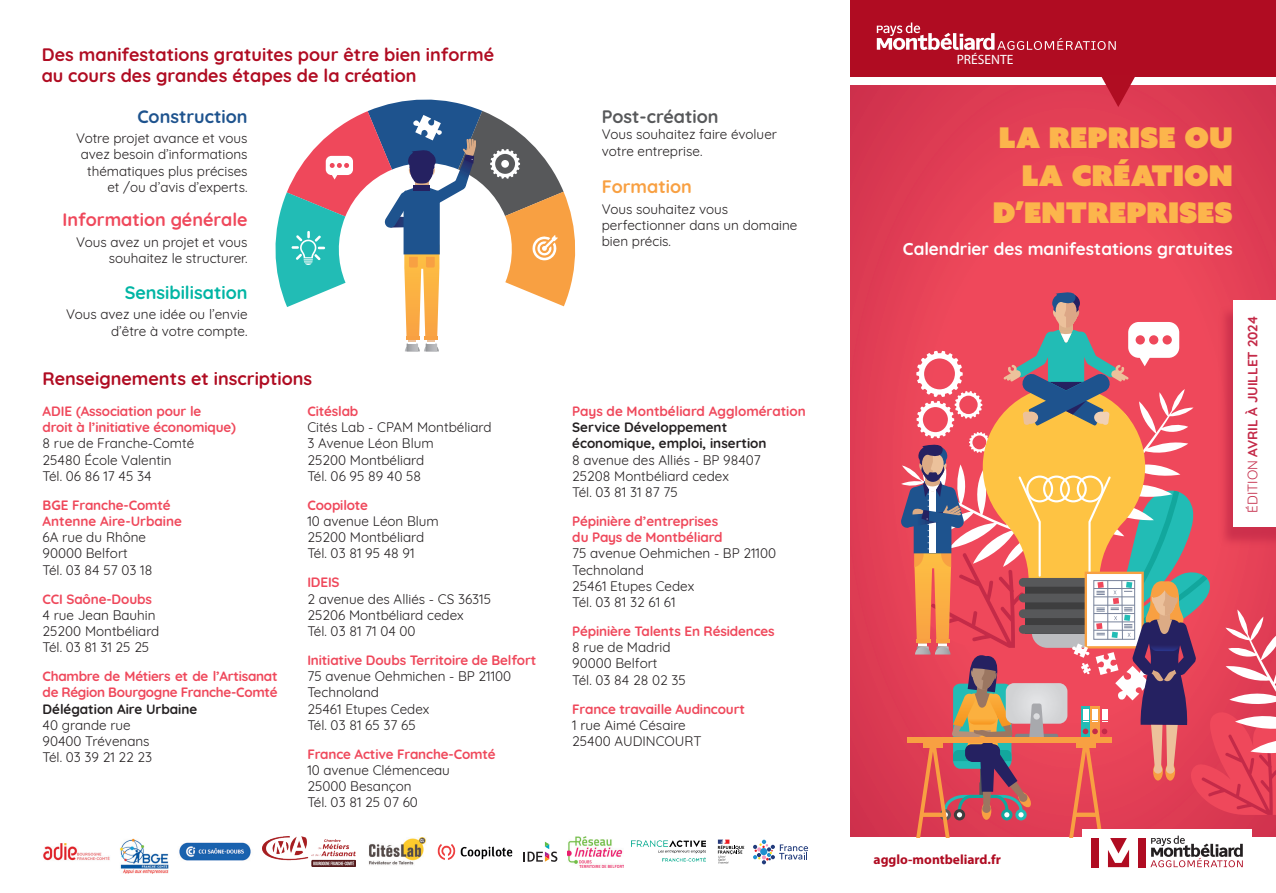
<style>
.page{position:relative;width:1276px;height:893px;background:#fff}
.page>*{position:absolute;margin:0;border:0;box-sizing:border-box;transform-origin:0 0}
.t1{font:28.5px/37.2px "Azo Sans Uber";color:#fcb54c;text-align:right}
.t2{font:700 18px "Quicksand";color:#b00c22}
.t3{font:700 18px "Quicksand";color:#ef485b}
.t4{font:700 18px "Quicksand";color:#00b5a4}
.t5{font:700 18px "Quicksand";color:#57585a}
.t6{font:700 18px "Quicksand";color:#1e538e}
.t7{font:700 18px "Quicksand";color:#f8a042}
.t8{font:700 17.25px "Quicksand";color:#fff}
.t9{font:13.5px/16.2px "Quicksand";color:#231f20}
.t10{font:700 13.5px/16.2px "Quicksand";letter-spacing:-.01em;color:#ef485b}
.t11{font:700 13.5px/16.2px "Quicksand";color:#231f20}
.t12{font:700 13.5px "Quicksand";color:#c42a48}
.t13{font:700 13.5px "Myriad Pro";color:#b00c22}
.t14{font:13.5px "Myriad Pro";color:#fff}
.s1{font-weight:400}
</style>
<div class="page">
<svg style="left:850px;top:85px;width:426px;height:752px;background:#e13e55"></svg>
<div style="left:851px;top:0;width:425px;height:76px;background:#b00c22"></div>
<svg style="left:1100px;top:76px;width:36px;height:31px"></svg>
<svg style="left:877px;top:23px;width:238px;height:27px"></svg>
<svg style="left:900px;top:289px;width:376px;height:578px;background:#d27572"></svg>
<div style="left:1217px;top:305px;width:59px;height:243px;background:#c42a48;opacity:.75"></div>
<div style="left:1233px;top:300px;width:43px;height:227px;background:#fff"></div>
<svg style="left:275px;top:99px;width:301px;height:252px"></svg>
<img style="left:437px;top:844px;width:76px;height:16px">
<img style="left:567px;top:836px;width:56px;height:31px">
<img style="left:179px;top:842px;width:72px;height:19px">
<svg style="left:523px;top:842px;width:34px;height:20px"></svg>
<img style="left:43px;top:843px;width:67px;height:18px">
<img style="left:120px;top:838px;width:49px;height:36px">
<img style="left:632px;top:840px;width:73px;height:22px">
<img style="left:262px;top:837px;width:94px;height:30px">
<img style="left:369px;top:837px;width:57px;height:28px">
<svg style="left:753px;top:840px;width:55px;height:24px"></svg>
<svg style="left:718px;top:840px;width:26px;height:23px"></svg>
<h2 class="t2" style="left:42px;top:39px;width:454px">Des manifestations gratuites pour être bien informé</h2>
<p class="t14" style="left:956px;top:51px;width:58px">PRÉSENTE</p>
<h2 class="t2" style="left:42px;top:61px;width:376px">au cours des grandes étapes de la création</h2>
<h2 class="t6" style="left:137px;top:101px;width:112px">Construction</h2>
<p class="t9" style="left:76px;top:129px;width:173px;text-align:right">Votre projet avance et vous avez besoin d’informations thématiques plus précises et /ou d’avis d’experts.</p>
<h2 class="t3" style="left:63px;top:205px;width:186px">Information générale</h2>
<p class="t9" style="left:76px;top:232px;width:173px;text-align:right">Vous avez un projet et vous souhaitez le structurer.</p>
<h2 class="t4" style="left:125px;top:278px;width:124px">Sensibilisation</h2>
<p class="t9" style="left:66px;top:305px;width:183px;text-align:right">Vous avez une idée ou l’envie d’être à votre compte.</p>
<h2 class="t2" style="left:43px;top:364px;width:271px">Renseignements et inscriptions</h2>
<p class="t10" style="left:43px;top:402px;width:195px">ADIE (Association pour le<br>droit à l’initiative économique)</p>
<p class="t9" style="left:43px;top:434px;width:153px">8 rue de Franche-Comté<br>25480 École Valentin<br>Tél. 06 86 17 45 34</p>
<p class="t10" style="left:43px;top:496px;width:141px">BGE Franche-Comté<br>Antenne Aire-Urbaine</p>
<p class="t9" style="left:43px;top:528px;width:111px">6A rue du Rhône<br>90000 Belfort<br>Tél. 03 84 57 03 18</p>
<p class="t10" style="left:43px;top:589px;width:111px">CCI Saône-Doubs</p>
<p class="t9" style="left:43px;top:605px;width:118px">4 rue Jean Bauhin<br>25200 Montbéliard<br>Tél. 03 81 31 25 25</p>
<p class="t10" style="left:43px;top:667px;width:236px">Chambre de Métiers et de l’Artisanat de Région Bourgogne Franche-Comté</p>
<p class="t11" style="left:43px;top:699px;width:156px">Délégation Aire Urbaine</p>
<p class="t9" style="left:43px;top:715px;width:111px">40 grande rue<br>90400 Trévenans<br>Tél. 03 39 21 22 23</p>
<p class="t10" style="left:307px;top:402px;width:52px">Citéslab</p>
<p class="t9" style="left:307px;top:418px;width:186px">Cités Lab - CPAM Montbéliard<br>3 Avenue Léon Blum<br>25200 Montbéliard<br>Tél. 06 95 89 40 58</p>
<p class="t10" style="left:307px;top:496px;width:62px">Coopilote</p>
<p class="t9" style="left:307px;top:512px;width:133px">10 avenue Léon Blum<br>25200 Montbéliard<br>Tél. 03 81 95 48 91</p>
<p class="t10" style="left:307px;top:573px;width:34px">IDEIS</p>
<p class="t9" style="left:307px;top:589px;width:185px">2 avenue des Alliés - CS 36315<br>25206 Montbéliard cedex<br>Tél. 03 81 71 04 00</p>
<p class="t10" style="left:307px;top:651px;width:230px">Initiative Doubs Territoire de Belfort</p>
<p class="t9" style="left:307px;top:667px;width:205px">75 avenue Oehmichen - BP 21100<br>Technoland<br>25461 Etupes Cedex<br>Tél. 03 81 65 37 65</p>
<p class="t10" style="left:307px;top:745px;width:190px">France Active Franche-Comté</p>
<p class="t9" style="left:307px;top:761px;width:144px">10 avenue Clémenceau<br>25000 Besançon<br>Tél. 03 81 25 07 60</p>
<h2 class="t5" style="left:602px;top:102px;width:118px">Post-création</h2>
<p class="t9" style="left:602px;top:125px;width:177px">Vous souhaitez faire évoluer votre entreprise.</p>
<h2 class="t7" style="left:602px;top:172px;width:91px">Formation</h2>
<p class="t9" style="left:602px;top:200px;width:197px">Vous souhaitez vous perfectionner dans un domaine bien précis.</p>
<p class="t10" style="left:572px;top:402px;width:235px">Pays de Montbéliard Agglomération</p>
<p class="t11" style="left:572px;top:418px;width:196px">Service Développement économique, emploi, insertion</p>
<p class="t9" style="left:572px;top:450px;width:190px">8 avenue des Alliés - BP 98407<br>25208 Montbéliard cedex<br>Tél. 03 81 31 87 75</p>
<p class="t10" style="left:572px;top:512px;width:152px">Pépinière d’entreprises du Pays de Montbéliard</p>
<p class="t9" style="left:572px;top:544px;width:205px">75 avenue Oehmichen - BP 21100<br>Technoland<br>25461 Etupes Cedex<br>Tél. 03 81 32 61 61</p>
<p class="t10" style="left:572px;top:622px;width:204px">Pépinière Talents En Résidences</p>
<p class="t9" style="left:572px;top:638px;width:115px">8 rue de Madrid<br>90000 Belfort<br>Tél. 03 84 28 02 35</p>
<p class="t10" style="left:572px;top:699px;width:174px">France travaille Audincourt</p>
<p class="t9" style="left:572px;top:715px;width:131px">1 rue Aimé Césaire<br>25400 AUDINCOURT</p>
<h1 class="t1" style="left:992px;top:119px;width:241px">LA REPRISE OU<br>LA CRÉATION<br>D’ENTREPRISES</h1>
<p class="t8" style="left:903px;top:234px;width:331px">Calendrier des manifestations gratuites</p>
<p class="t12" style="left:1241px;top:513px;width:199px;rotate:-90deg"><span class="s1">ÉDITION</span> AVRIL À JUILLET 2024</p>
<p class="t13" style="left:873px;top:850px;width:129px">agglo-montbeliard.fr</p>
</div>
